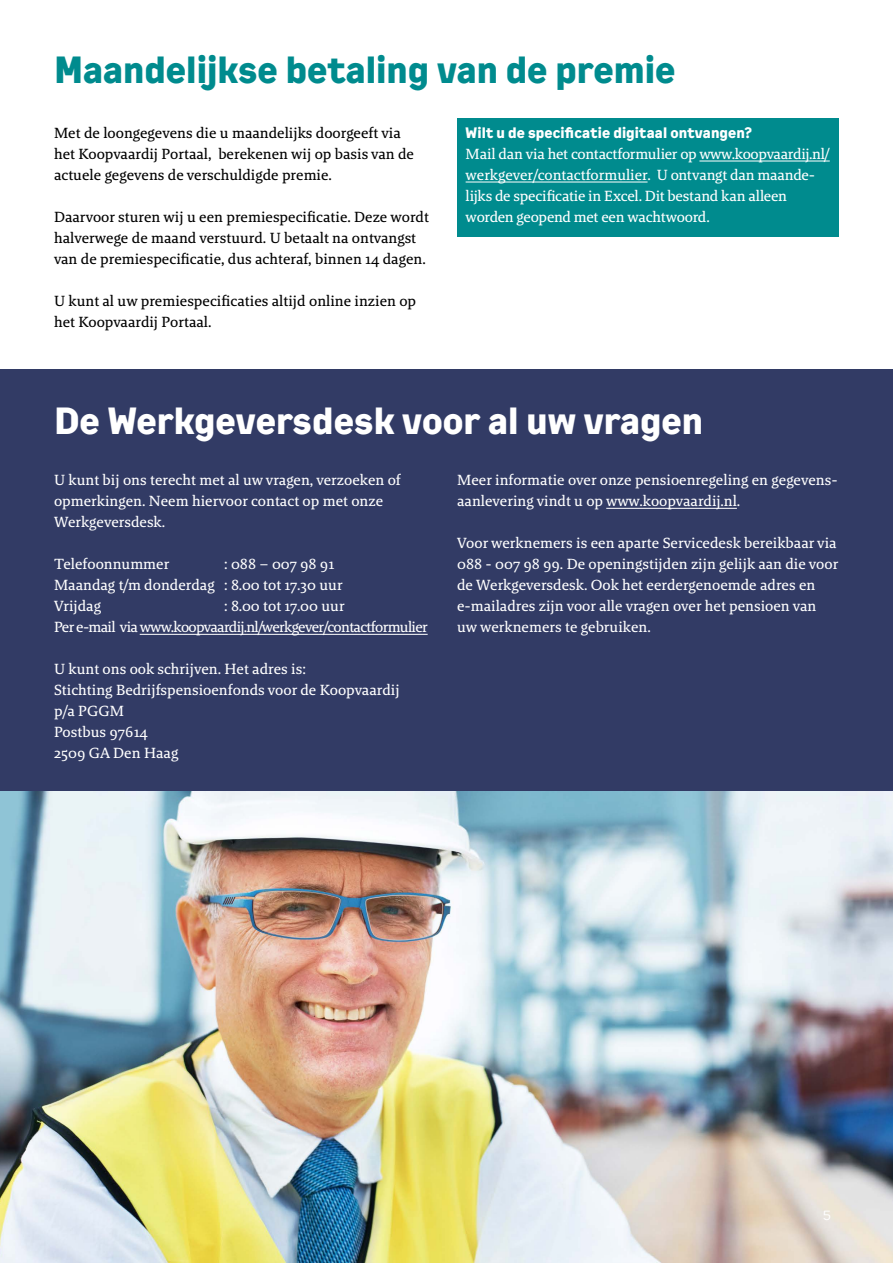
<style>
.page{position:relative;width:893px;height:1263px;background:#fff}
.page>*{position:absolute;margin:0;border:0;box-sizing:border-box;transform-origin:0 0}
.t1{font:700 37.5px "Kade";color:#008b8e}
.t2{font:700 37.5px "Kade";color:#fff}
.t3{font:15px/21px "Brando Text";color:#fff}
.t4{font:15px/21px "Brando Text";color:#000}
.t5{font:15px/21px "Brando Text";letter-spacing:-.045em;color:#fff}
.t6{font:700 15px "Kade";letter-spacing:.005em;color:#fff}
.t7{font:13.5px "Kade";color:#fff}
</style>
<div class="page">
<div style="left:0;top:370px;width:893px;height:893px;background:#323b65"></div>
<img style="left:0;top:792px;width:893px;height:471px">
<hr style="left:140px;top:634px;width:288px;height:1px;background:#fff">
<hr style="left:606px;top:508px;width:131px;height:1px;background:#fff">
<div style="left:457px;top:118px;width:382px;height:118px;background:#008b8e"></div>
<hr style="left:699px;top:161px;width:131px;height:1px;background:#fff">
<hr style="left:466px;top:182px;width:182px;height:1px;background:#fff">
<h1 class="t1" style="left:54px;top:46px;width:623px">Maandelijkse betaling van de premie</h1>
<p class="t6" style="left:466px;top:123px;width:288px">Wilt u de specificatie digitaal ontvangen?</p>
<p class="t3" style="left:466px;top:143px;width:366px">Mail dan via het contactformulier op www.koopvaardij.nl/ werkgever/contactformulier. U ontvangt dan maande&shy;lijks de specificatie in Excel. Dit bestand kan alleen worden geopend met een wachtwoord.</p>
<p class="t4" style="left:54px;top:122px;width:362px">Met de loongegevens die u maandelijks doorgeeft via het Koopvaardij Portaal, berekenen wij op basis van de actuele gegevens de verschuldigde premie.</p>
<p class="t4" style="left:54px;top:206px;width:377px">Daarvoor sturen wij u een premiespecificatie. Deze wordt halverwege de maand verstuurd. U betaalt na ontvangst van de premiespecificatie, dus achteraf, binnen 14 dagen.</p>
<p class="t4" style="left:54px;top:290px;width:364px">U kunt al uw premiespecificaties altijd online inzien op het Koopvaardij Portaal.</p>
<h1 class="t2" style="left:54px;top:397px;width:651px">De Werkgeversdesk voor al uw vragen</h1>
<p class="t3" style="left:54px;top:469px;width:348px">U kunt bij ons terecht met al uw vragen, verzoeken of opmerkingen. Neem hiervoor contact op met onze<br>Werkgeversdesk.</p>
<p class="t3" style="left:54px;top:553px;width:117px">Telefoonnummer</p>
<p class="t3" style="left:54px;top:553px;width:290px;text-indent:170px">: 088 – 007 98 91<br>Maandag t/m donderdag : 8.00 tot 17.30 uur<br>Vrijdag</p>
<p class="t5" style="left:54px;top:595px;width:375px;text-indent:170px">: 8.00 tot 17.00 uur<br>Per e-mail via www.koopvaardij.nl/werkgever/contactformulier</p>
<p class="t3" style="left:54px;top:658px;width:347px">U kunt ons ook schrijven. Het adres is:<br>Stichting Bedrijfspensioenfonds voor de Koopvaardij p/a PGGM<br>Postbus 97614<br>2509 GA Den Haag</p>
<p class="t3" style="left:457px;top:469px;width:382px">Meer informatie over onze pensioenregeling en gegevens&shy;aanlevering vindt u op www.koopvaardij.nl.</p>
<p class="t3" style="left:457px;top:532px;width:383px">Voor werknemers is een aparte Servicedesk bereikbaar via 088 - 007 98 99. De openingstijden zijn gelijk aan die voor de Werkgeversdesk. Ook het eerdergenoemde adres en e-mailadres zijn voor alle vragen over het pensioen van uw werknemers te gebruiken.</p>
<p class="t7" style="left:823px;top:1206px;width:10px">5</p>
</div>
